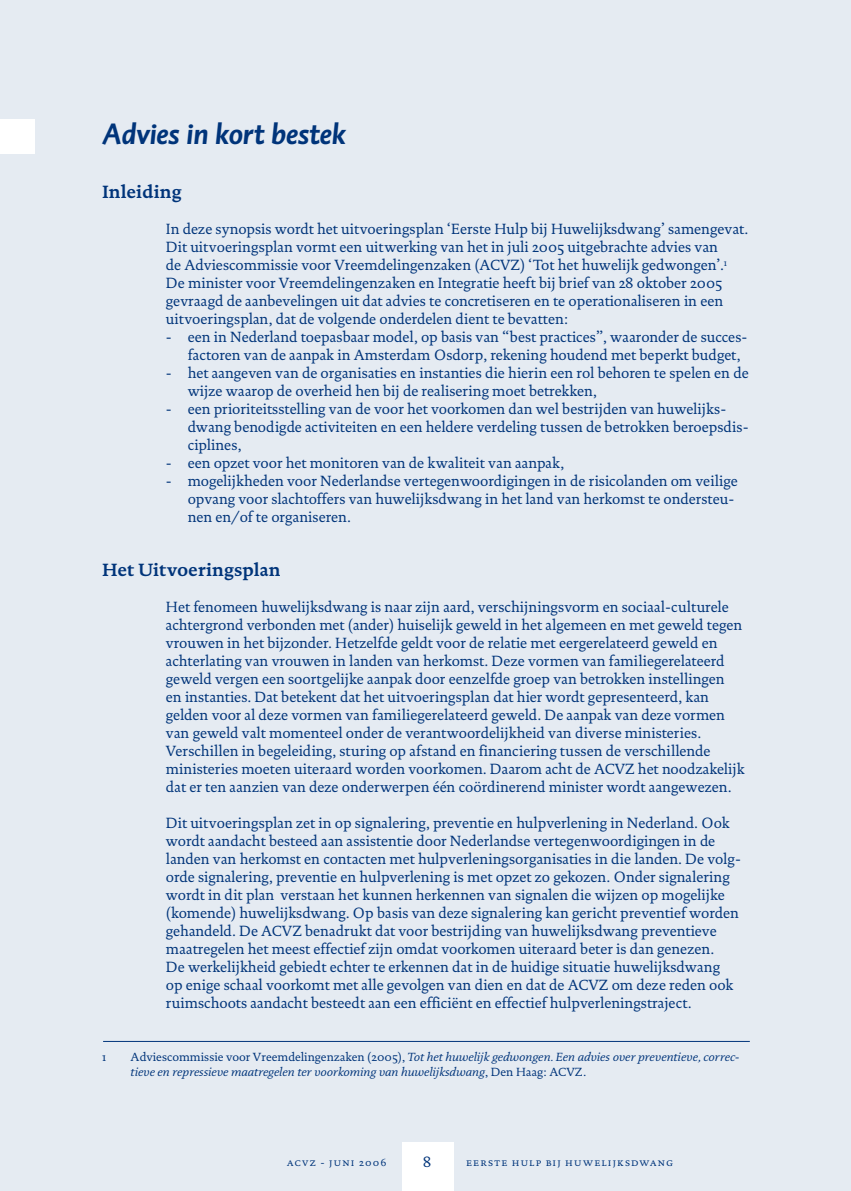
<style>
.page{position:relative;width:851px;height:1191px;background:#fff}
.page>*{position:absolute;margin:0;border:0;box-sizing:border-box;transform-origin:0 0}
.t1{font:italic 700 30px "DTL Caspari ST";color:#00347a}
.t2{font:700 18px "DTL Documenta ST";color:#00347a}
.t3{font:15px/18px "DTL Documenta ST";color:#00347a}
.t4{font:italic 12px/14.4px "DTL Documenta ST";color:#00347a}
.t5{font:12px "DTL Documenta ST";color:#00347a}
.t6{font:10.5px "DTL Documenta T Caps";letter-spacing:.115em;color:#00347a}
.s1{font-style:normal}
</style>
<div class="page">
<div style="left:0;top:0;width:850px;height:1191px;background:#e5ebf2"></div>
<div style="left:0;top:119px;width:35px;height:35px;background:#fff"></div>
<hr style="left:103px;top:1041px;width:646px;height:1px;background:#00347a">
<div style="left:402px;top:1142px;width:51px;height:49px;background:#fff"></div>
<h1 class="t1" style="left:102px;top:115px;width:245px">Advies in kort bestek</h1>
<p class="t2" style="left:102px;top:181px;width:81px">Inleiding</p>
<p class="t3" style="left:166px;top:220px;width:584px">In deze synopsis wordt het uitvoeringsplan ‘Eerste Hulp bij Huwelijksdwang’ samengevat.<br>Dit uitvoeringsplan vormt een uitwerking van het in juli 2005 uitgebrachte advies van<br>de Adviescommissie voor Vreemdelingenzaken (ACVZ) ‘Tot het huwelijk gedwongen’.<sup>1<br></sup>De minister voor Vreemdelingenzaken en Integratie heeft bij brief van 28 oktober 2005 gevraagd de aanbevelingen uit dat advies te concretiseren en te operationaliseren in een uitvoeringsplan, dat de volgende onderdelen dient te bevatten:</p>
<p class="t3" style="left:188px;top:328px;width:561px;text-indent:-22px">- een in Nederland toepasbaar model, op basis van “best practices”, waaronder de succes&shy;factoren van de aanpak in Amsterdam Osdorp, rekening houdend met beperkt budget,</p>
<p class="t3" style="left:188px;top:364px;width:562px;text-indent:-22px">- het aangeven van de organisaties en instanties die hierin een rol behoren te spelen en de wijze waarop de overheid hen bij de realisering moet betrekken,</p>
<p class="t3" style="left:188px;top:400px;width:562px;text-indent:-22px">- een prioriteitsstelling van de voor het voorkomen dan wel bestrijden van huwelijks&shy;dwang benodigde activiteiten en een heldere verdeling tussen de betrokken beroepsdis&shy;ciplines,</p>
<p class="t3" style="left:166px;top:454px;width:400px">- een opzet voor het monitoren van de kwaliteit van aanpak,</p>
<p class="t3" style="left:188px;top:472px;width:551px;text-indent:-22px">- mogelijkheden voor Nederlandse vertegenwoordigingen in de risicolanden om veilige opvang voor slachtoffers van huwelijksdwang in het land van herkomst te ondersteu&shy;nen en/of te organiseren.</p>
<p class="t2" style="left:102px;top:559px;width:180px">Het Uitvoeringsplan</p>
<p class="t3" style="left:166px;top:598px;width:580px">Het fenomeen huwelijksdwang is naar zijn aard, verschijningsvorm en sociaal-culturele achtergrond verbonden met (ander) huiselijk geweld in het algemeen en met geweld tegen vrouwen in het bijzonder. Hetzelfde geldt voor de relatie met eergerelateerd geweld en achterlating van vrouwen in landen van herkomst. Deze vormen van familiegerelateerd geweld vergen een soortgelijke aanpak door eenzelfde groep van betrokken instellingen<br>en instanties. Dat betekent dat het uitvoeringsplan dat hier wordt gepresenteerd, kan gelden voor al deze vormen van familiegerelateerd geweld. De aanpak van deze vormen van geweld valt momenteel onder de verantwoordelijkheid van diverse ministeries.<br>Verschillen in begeleiding, sturing op afstand en financiering tussen de verschillende ministeries moeten uiteraard worden voorkomen. Daarom acht de ACVZ het noodzakelijk dat er ten aanzien van deze onderwerpen één coördinerend minister wordt aangewezen.</p>
<p class="t3" style="left:166px;top:814px;width:576px">Dit uitvoeringsplan zet in op signalering, preventie en hulpverlening in Nederland. Ook wordt aandacht besteed aan assistentie door Nederlandse vertegenwoordigingen in de landen van herkomst en contacten met hulpverleningsorganisaties in die landen. De volg&shy;orde signalering, preventie en hulpverlening is met opzet zo gekozen. Onder signalering wordt in dit plan verstaan het kunnen herkennen van signalen die wijzen op mogelijke (komende) huwelijksdwang. Op basis van deze signalering kan gericht preventief worden gehandeld. De ACVZ benadrukt dat voor bestrijding van huwelijksdwang preventieve maatregelen het meest effectief zijn omdat voorkomen uiteraard beter is dan genezen.<br>De werkelijkheid gebiedt echter te erkennen dat in de huidige situatie huwelijksdwang<br>op enige schaal voorkomt met alle gevolgen van dien en dat de ACVZ om deze reden ook ruimschoots aandacht besteedt aan een efficiënt en effectief hulpverleningstraject.</p>
<p class="t5" style="left:102px;top:1050px;width:6px">1</p>
<p class="t4" style="left:131px;top:1049px;width:610px"><span class="s1">Adviescommissie voor Vreemdelingenzaken (2005),</span> Tot het huwelijk gedwongen. Een advies over preventieve, correc&shy;tieve en repressieve maatregelen ter voorkoming van huwelijksdwang<span class="s1">, Den Haag: ACVZ.</span></p>
<p class="t6" style="left:287px;top:1155px;width:102px">acvz - juni 2006</p>
<p class="t3" style="left:423px;top:1153px;width:10px">8</p>
<p class="t6" style="left:466px;top:1155px;width:208px">eerste hulp bij huwelijksdwang</p>
</div>
